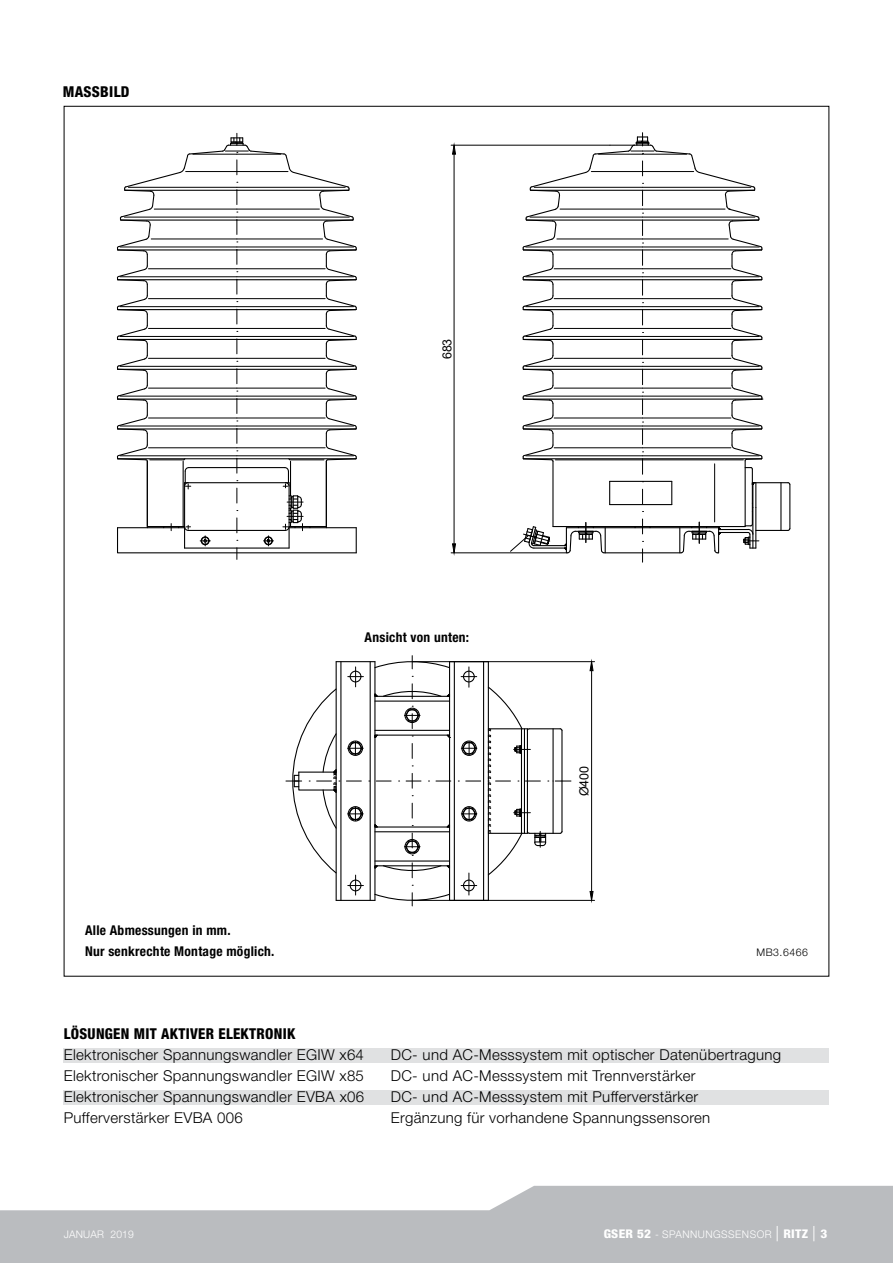
<style>
.page{position:relative;width:893px;height:1263px;background:#fff}
.page>*{position:absolute;margin:0;border:0;box-sizing:border-box;transform-origin:0 0}
.t1{font:300 15px "Helvetica Neue LT Pro";letter-spacing:.02em;color:#000}
.t2{font:800 condensed 15px "Helvetica Neue LT Pro";letter-spacing:.02em;color:#000}
.t3{font:700 condensed 13.5px/20.9px "Helvetica Neue LT Pro";letter-spacing:.02em;color:#000}
.t4{font:12.45px "Arial";color:#000}
.t5{font:300 10.5px "Helvetica Neue LT Pro";letter-spacing:.05em;color:#fff}
.t6{font:300 10.5px "Helvetica Neue LT Pro";letter-spacing:.02em;color:#fff}
.t7{font:300 10.5px "Helvetica Neue LT Pro";letter-spacing:.05em;color:#000}
.s1{font-weight:800;font-stretch:condensed;font-size:12px}
.s2{font-size:15.3px}
</style>
<div class="page">
<svg style="left:0;top:1186px;width:893px;height:77px;fill:#babcbf"></svg>
<div style="left:64px;top:1048px;width:765px;height:15px;background:#e0e1e2"></div>
<div style="left:64px;top:1090px;width:765px;height:15px;background:#e0e1e2"></div>
<svg style="left:116px;top:132px;width:675px;height:431px"></svg>
<svg style="left:510px;top:525px;width:41px;height:27px"></svg>
<svg style="left:285px;top:655px;width:310px;height:252px"></svg>
<div style="left:57px;top:1219px;width:778px;height:29px;background:#babcbf"></div>
<p class="t2" style="left:63px;top:83px;width:68px">MASSBILD</p>
<p class="t4" style="left:440px;top:359px;width:22px;rotate:-90deg">683</p>
<p class="t3" style="left:365px;top:626px;width:106px">Ansicht von unten:</p>
<p class="t3" style="left:85px;top:919px;width:191px">Alle Abmessungen in mm.<br>Nur senkrechte Montage möglich.</p>
<p class="t4" style="left:577px;top:796px;width:32px;rotate:-90deg">Ø400</p>
<p class="t7" style="left:756px;top:945px;width:53px">MB3.6466</p>
<p class="t2" style="left:64px;top:1025px;width:233px">LÖSUNGEN MIT AKTIVER ELEKTRONIK</p>
<p class="t1" style="left:64px;top:1046px;width:302px">Elektronischer Spannungswandler EGIW x64</p>
<p class="t1" style="left:391px;top:1046px;width:392px">DC- und AC-Messsystem mit optischer Datenübertragung</p>
<p class="t1" style="left:64px;top:1066px;width:302px">Elektronischer Spannungswandler EGIW x85</p>
<p class="t1" style="left:391px;top:1066px;width:306px">DC- und AC-Messsystem mit Trennverstärker</p>
<p class="t1" style="left:64px;top:1087px;width:302px">Elektronischer Spannungswandler EVBA x06</p>
<p class="t1" style="left:391px;top:1087px;width:309px">DC- und AC-Messsystem mit Pufferverstärker</p>
<p class="t1" style="left:64px;top:1108px;width:180px">Pufferverstärker EVBA 006</p>
<p class="t1" style="left:391px;top:1108px;width:321px">Ergänzung für vorhandene Spannungssensoren</p>
<p class="t6" style="left:64px;top:1227px;width:72px">JANUAR 2019</p>
<p class="t5" style="left:604px;top:1227px;width:225px"><span class="s1">GSER 52</span> - SPANNUNGSSENSOR <span class="s2">|</span> <span class="s1">RITZ</span> <span class="s2">|</span> <span class="s1">3</span></p>
</div>
